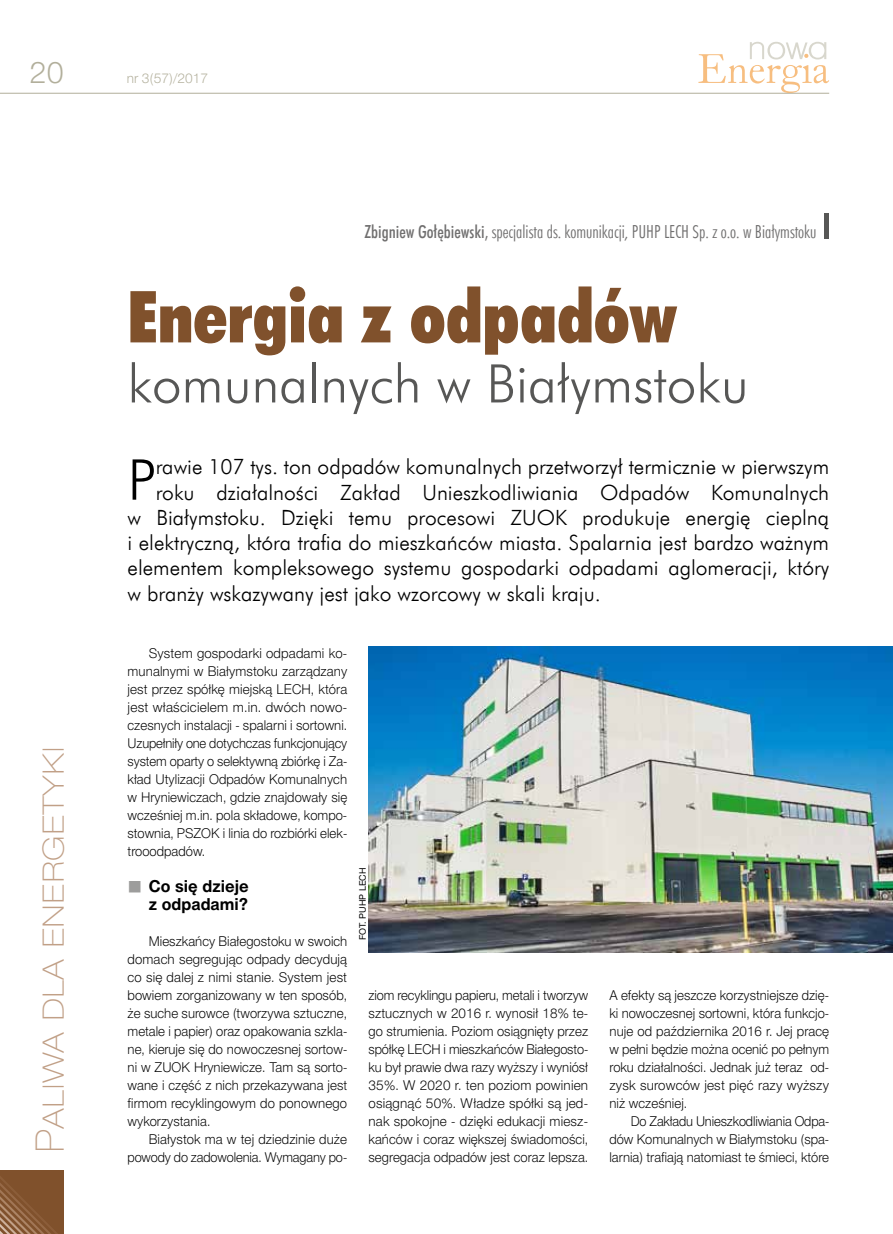
<style>
.page{position:relative;width:893px;height:1234px;background:#fff}
.page>*{position:absolute;margin:0;border:0;box-sizing:border-box;transform-origin:0 0}
.t1{font:71.85px "Futura X Blk Cn EU Normal";color:#80512c}
.t2{font:56.25px "Futura Lt EU Normal";color:#000}
.t3{font:53.1px "Futura Lt EU Normal";color:#575756}
.t4{font:39px "Switzer EFN Thin";color:#c1a087}
.t5{font:30px "Switzer EFN Light";color:#b2af9b}
.t6{font:21px "Futura Lt EU Normal";color:#000}
.t7{font:18px "Futura Lt Cn EU Normal";color:#706f6f}
.t8{font:700 16.5px/18px "Switzer EFN";color:#000}
.t9{font:13.5px/18px "Switzer EFN Light";color:#000;text-align:justify}
.t10{font:13.5px/18px "Switzer EFN Light";color:#000;text-align:justify;scale:.96 1}
.t11{font:13.5px/18px "Switzer EFN Light";color:#000;text-align:justify;scale:.95 1}
.t12{font:13.5px "Switzer EFN Light";color:#b2af9b}
.t13{font:9px "Switzer EFN";color:#000}
.s1{font-family:"Futura Md Cn EU Normal"}
</style>
<div class="page">
<hr style="left:0;top:93px;width:829px;height:1px;background:#b2af9b">
<svg style="left:698px;top:42px;width:131px;height:51px"></svg>
<svg style="left:0;top:1170px;width:64px;height:63px;background:#865935"></svg>
<hr style="left:825px;top:213px;width:4px;height:25px;background:#575756">
<img style="left:369px;top:646px;width:524px;height:306px">
<h3 class="t5" style="left:30px;top:55px;width:36px">20</h3>
<p class="t12" style="left:127px;top:70px;width:83px">nr 3(57)/2017</p>
<h3 class="t7" style="left:364px;top:221px;width:454px"><span class="s1">Zbigniew Gołębiewski,</span> specjalista ds. komunikacji, PUHP LECH Sp. z o.o. w Białymstoku</h3>
<h1 class="t1" style="left:128px;top:271px;width:551px">Energia z odpadów</h1>
<h3 class="t3" style="left:128px;top:351px;width:623px">komunalnych w Białymstoku</h3>
<h3 class="t4" style="left:28px;top:1152px;width:408px;rotate:-90deg">Paliwa dla energetyki</h3>
<h2 class="t2" style="left:128px;top:445px;width:30px">P</h2>
<h3 class="t6" style="left:156px;top:454px;width:675px">rawie 107 tys. ton odpadów komunalnych przetworzył termicznie w pierwszym</h3>
<h3 class="t6" style="left:156px;top:479px;width:675px">roku działalności Zakład Unieszkodliwiania Odpadów Komunalnych</h3>
<h3 class="t6" style="left:128px;top:504px;width:703px">w Białymstoku. Dzięki temu procesowi ZUOK produkuje energię cieplną</h3>
<h3 class="t6" style="left:128px;top:529px;width:703px">i elektryczną, która trafia do mieszkańców miasta. Spalarnia jest bardzo ważnym</h3>
<h3 class="t6" style="left:128px;top:555px;width:703px">elementem kompleksowego systemu gospodarki odpadami aglomeracji, który</h3>
<h3 class="t6" style="left:128px;top:580px;width:475px">w branży wskazywany jest jako wzorcowy w skali kraju.</h3>
<p class="t9" style="left:128px;top:643px;width:221px;text-indent:21px">System gospodarki odpadami ko&shy;munalnymi w Białymstoku zarządzany jest przez spółkę miejską LECH, która jest właścicielem m.in. dwóch nowo&shy;czesnych instalacji - spalarni i sortowni.<br>Uzupełniły one dotychczas funkcjonujący system oparty o selektywną zbiórkę i Za&shy;kład Utylizacji Odpadów Komunalnych w Hryniewiczach, gdzie znajdowały się wcześniej m.in. pola składowe, kompo&shy;stownia, PSZOK i linia do rozbiórki elek&shy;trooodpadów.</p>
<p class="t8" style="left:149px;top:876px;width:101px">Co się dzieje z odpadami?</p>
<p class="t9" style="left:128px;top:931px;width:221px;text-indent:21px">Mieszkańcy Białegostoku w swoich domach segregując odpady decydują co się dalej z nimi stanie. System jest bowiem zorganizowany w ten sposób, że suche surowce (tworzywa sztuczne, metale i papier) oraz opakowania szkla&shy;ne, kieruje się do nowoczesnej sortow&shy;ni w ZUOK Hryniewicze. Tam są sorto&shy;wane i część z nich przekazywana jest firmom recyklingowym do ponownego wykorzystania.</p>
<p class="t9" style="left:128px;top:1129px;width:221px;text-align:right">Białystok ma w tej dziedzinie duże powody do zadowolenia. Wymagany po-</p>
<p class="t13" style="left:357px;top:939px;width:74px;rotate:-90deg">FOT. PUHP LECH</p>
<p class="t10" style="left:369px;top:985px;width:231px">ziom recyklingu papieru, metali i tworzyw sztucznych w 2016 r. wynosił 18% te&shy;go strumienia. Poziom osiągnięty przez spółkę LECH i mieszkańców Białegosto&shy;ku był prawie dwa razy wyższy i wyniósł 35%. W 2020 r. ten poziom powinien osiągnąć 50%. Władze spółki są jed&shy;nak spokojne - dzięki edukacji miesz&shy;kańców i coraz większej świadomości, segregacja odpadów jest coraz lepsza.</p>
<p class="t9" style="left:609px;top:985px;width:221px">A efekty są jeszcze korzystniejsze dzię&shy;ki nowoczesnej sortowni, która funkcjo&shy;nuje od października 2016 r. Jej pracę w pełni będzie można ocenić po pełnym roku działalności. Jednak już teraz od&shy;zysk surowców jest pięć razy wyższy niż wcześniej.</p>
<p class="t11" style="left:609px;top:1111px;width:233px;text-indent:21px">Do Zakładu Unieszkodliwiania Odpa&shy;dów Komunalnych w Białymstoku (spa&shy;larnia) trafiają natomiast te śmieci, które</p>
</div>
